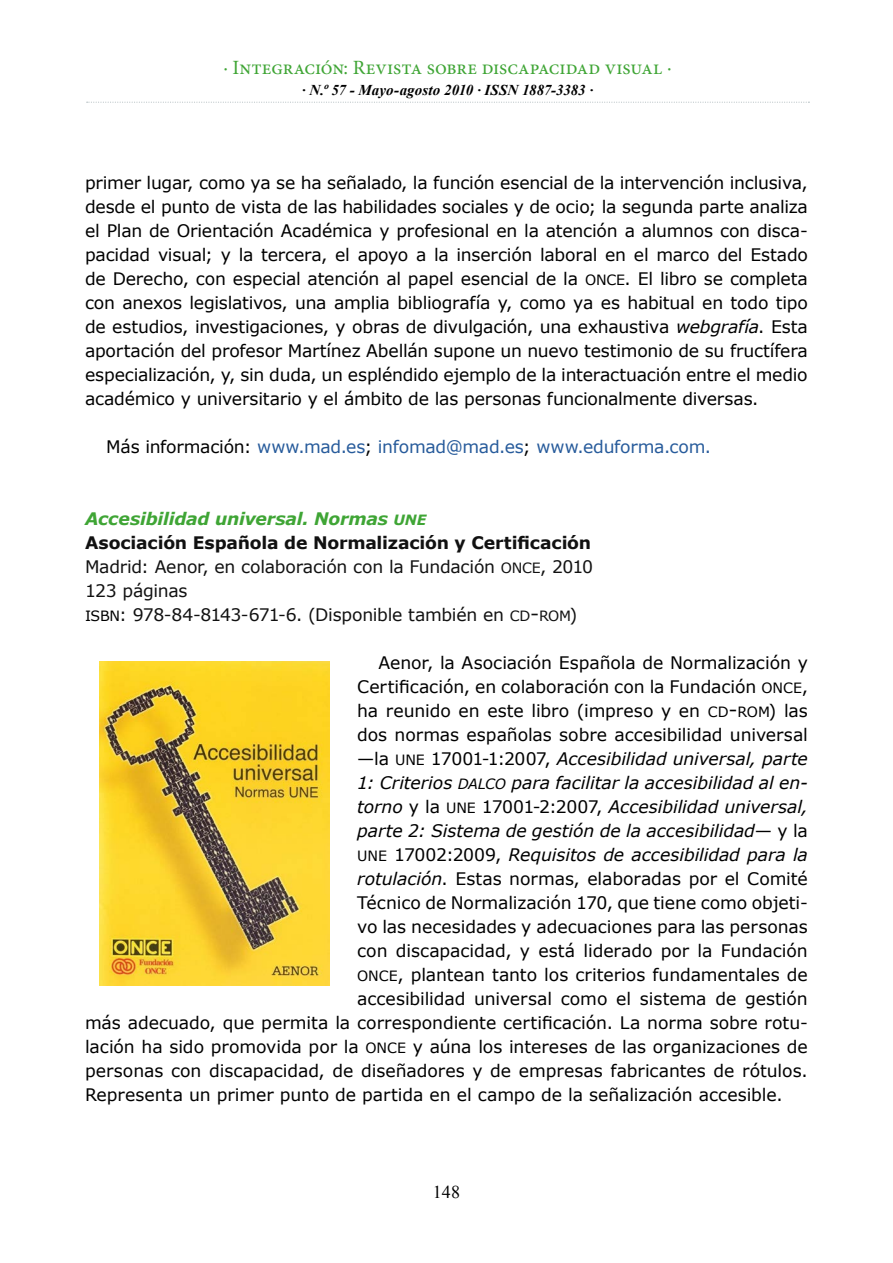
<style>
.page{position:relative;width:893px;height:1263px;background:#fff}
.page>*{position:absolute;margin:0;border:0;box-sizing:border-box;transform-origin:0 0}
.t1{font:20.25px "Minion Pro";letter-spacing:-.01em;color:#3fa535}
.t2{font:18px "Times New Roman";color:#000}
.t3{font:17.25px/24px "Verdana";letter-spacing:-.005em;color:#000;text-align:justify}
.t4{font:italic 17.25px "Verdana";letter-spacing:-.005em;color:#000}
.t5{font:17.25px "Verdana";letter-spacing:-.015em;color:#111}
.t6{font:17.25px "Verdana";letter-spacing:-.015em;color:#275b9b}
.t7{font:700 17.25px "Verdana";letter-spacing:-.015em;color:#111}
.t8{font:italic 700 17.25px "Verdana";letter-spacing:-.015em;color:#3fa535}
.t9{font:italic 700 15px "Times New Roman";color:#000}
.s1{font-size:14.1px}
.s2{font-style:italic}
.s3{color:#000}
.s4{font-size:14.1px;color:#000}
.s5{font-size:20.25px}
.s6{font-style:normal}
.s7{font-style:normal;font-size:14.1px}
</style>
<div class="page">
<svg style="left:87px;top:102px;width:722px;height:1px"></svg>
<img style="left:100px;top:661px;width:230px;height:324px">
<p class="t1" style="left:223px;top:54px;width:450px">· Integración: Revista sobre discapacidad visual ·</p>
<p class="t9" style="left:302px;top:80px;width:293px">· N.º 57 - Mayo-agosto 2010 · ISSN 1887-3383 ·</p>
<p class="t3" style="left:85px;top:170px;width:724px">primer lugar, como ya se ha señalado, la función esencial de la intervención inclusiva, desde el punto de vista de las habilidades sociales y de ocio; la segunda parte analiza el Plan de Orientación Académica y profesional en la atención a alumnos con disca&shy;pacidad visual; y la tercera, el apoyo a la inserción laboral en el marco del Estado de Derecho, con especial atención al papel esencial de la <span class="s1">ONCE</span>. El libro se completa con anexos legislativos, una amplia bibliografía y, como ya es habitual en todo tipo de estudios, investigaciones, y obras de divulgación, una exhaustiva <span class="s2">webgrafía</span>. Esta aportación del profesor Martínez Abellán supone un nuevo testimonio de su fructífera especialización, y, sin duda, un espléndido ejemplo de la interactuación entre el medio académico y universitario y el ámbito de las personas funcionalmente diversas.</p>
<p class="t6" style="left:106px;top:436px;width:606px"><span class="s3">Más información:</span> www.mad.es<span class="s3">;</span> infomad@mad.es<span class="s3">;</span> www.eduforma.com.</p>
<h2 class="t8" style="left:85px;top:508px;width:343px">Accesibilidad universal. Normas <span class="s1">UNE</span></h2>
<p class="t7" style="left:85px;top:532px;width:508px">Asociación Española de Normalización y Certificación</p>
<p class="t5" style="left:85px;top:556px;width:510px">Madrid: Aenor, en colaboración con la Fundación <span class="s1">ONCE</span>, 2010</p>
<p class="t5" style="left:85px;top:580px;width:104px">123 páginas</p>
<p class="t5" style="left:85px;top:604px;width:494px"><span class="s4">ISBN</span>: 978-84-8143-671-6. (Disponible también en <span class="s1">CD</span><span class="s5">-</span><span class="s1">ROM</span>)</p>
<p class="t3" style="left:378px;top:650px;width:431px">Aenor, la Asociación Española de Normalización y</p>
<p class="t3" style="left:357px;top:674px;width:452px">Certificación, en colaboración con la Fundación <span class="s1">ONCE</span>,</p>
<p class="t3" style="left:357px;top:698px;width:452px">ha reunido en este libro (impreso y en <span class="s1">CD</span><span class="s5">-</span><span class="s1">ROM</span>) las</p>
<p class="t3" style="left:357px;top:722px;width:452px">dos normas españolas sobre accesibilidad universal</p>
<p class="t4" style="left:357px;top:748px;width:452px"><span class="s6">—la</span> <span class="s7">UNE</span> <span class="s6">17001-1:2007,</span> Accesibilidad universal, parte</p>
<p class="t4" style="left:357px;top:772px;width:452px">1: Criterios <span class="s1">DALCO</span> para facilitar la accesibilidad al en-</p>
<p class="t4" style="left:357px;top:796px;width:452px">torno <span class="s6">y la</span> <span class="s7">UNE</span> <span class="s6">17001-2:2007,</span> Accesibilidad universal,</p>
<p class="t4" style="left:357px;top:820px;width:452px">parte 2: Sistema de gestión de la accesibilidad<span class="s6">— y la</span></p>
<p class="t4" style="left:357px;top:844px;width:452px"><span class="s7">UNE</span> <span class="s6">17002:2009,</span> Requisitos de accesibilidad para la</p>
<p class="t3" style="left:357px;top:866px;width:452px"><span class="s2">rotulación</span>. Estas normas, elaboradas por el Comité</p>
<p class="t3" style="left:357px;top:890px;width:452px">Técnico de Normalización 170, que tiene como objeti-</p>
<p class="t3" style="left:357px;top:914px;width:452px">vo las necesidades y adecuaciones para las personas</p>
<p class="t3" style="left:357px;top:938px;width:452px">con discapacidad, y está liderado por la Fundación</p>
<p class="t3" style="left:357px;top:962px;width:452px"><span class="s1">ONCE</span>, plantean tanto los criterios fundamentales de</p>
<p class="t3" style="left:357px;top:986px;width:452px">accesibilidad universal como el sistema de gestión</p>
<p class="t3" style="left:85px;top:1010px;width:724px">más adecuado, que permita la correspondiente certificación. La norma sobre rotu-</p>
<p class="t3" style="left:85px;top:1034px;width:724px">lación ha sido promovida por la <span class="s1">ONCE</span> y aúna los intereses de las organizaciones de</p>
<p class="t3" style="left:85px;top:1058px;width:724px">personas con discapacidad, de diseñadores y de empresas fabricantes de rótulos.</p>
<p class="t3" style="left:85px;top:1082px;width:699px">Representa un primer punto de partida en el campo de la señalización accesible.</p>
<p class="t2" style="left:433px;top:1179px;width:28px">148</p>
</div>
